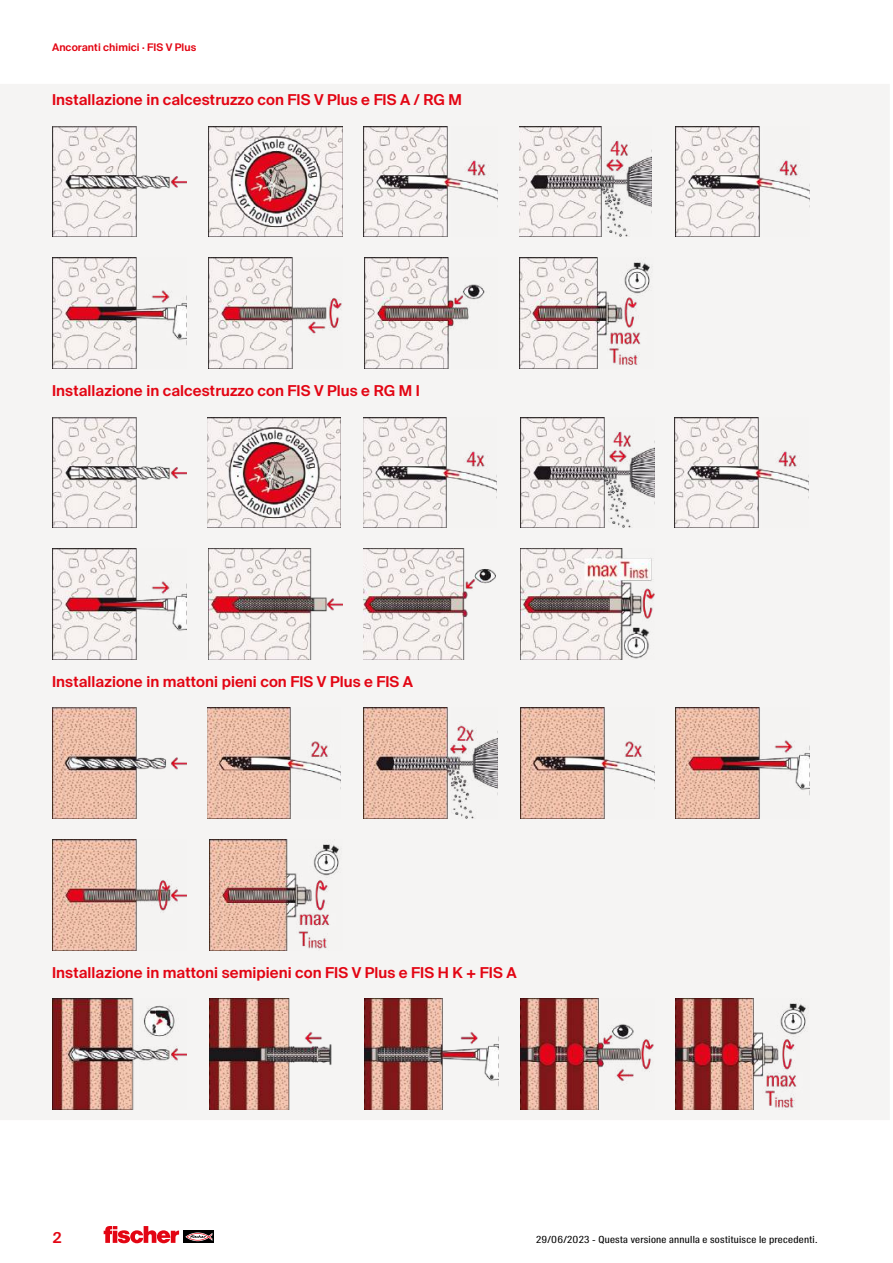
<style>
.page{position:relative;width:893px;height:1263px;background:#fff}
.page>*{position:absolute;margin:0;border:0;box-sizing:border-box;transform-origin:0 0}
.t1{font:600 15px "fischerstrong";letter-spacing:.005em;color:#e30513}
.t2{font:600 10.5px "fischerstrong";letter-spacing:.005em;color:#e30513}
.t3{font:9.75px "fischerstrong Cond";letter-spacing:.025em;color:#000;scale:1.1 1}
</style>
<div class="page">
<svg style="left:184px;top:1231px;width:30px;height:12px"></svg>
<svg style="left:185px;top:1232px;width:27px;height:9px"></svg>
<svg style="left:104px;top:1226px;width:75px;height:17px"></svg>
<div style="left:0;top:84px;width:890px;height:300px;background:#f5f4f3"></div>
<div style="left:0;top:375px;width:890px;height:300px;background:#f5f4f3"></div>
<div style="left:0;top:666px;width:890px;height:300px;background:#f5f4f3"></div>
<div style="left:0;top:956px;width:890px;height:164px;background:#f5f4f3"></div>
<img style="left:52px;top:126px;width:134px;height:111px">
<img style="left:208px;top:126px;width:134px;height:111px">
<img style="left:364px;top:126px;width:133px;height:111px">
<img style="left:519px;top:126px;width:133px;height:111px">
<img style="left:675px;top:126px;width:134px;height:111px">
<img style="left:52px;top:258px;width:134px;height:110px">
<img style="left:208px;top:258px;width:134px;height:110px">
<img style="left:364px;top:258px;width:121px;height:110px">
<img style="left:520px;top:258px;width:130px;height:110px">
<img style="left:52px;top:417px;width:134px;height:111px">
<img style="left:208px;top:417px;width:133px;height:111px">
<img style="left:363px;top:417px;width:134px;height:111px">
<img style="left:520px;top:417px;width:134px;height:111px">
<img style="left:675px;top:417px;width:134px;height:111px">
<img style="left:52px;top:549px;width:134px;height:110px">
<img style="left:208px;top:549px;width:134px;height:110px">
<img style="left:363px;top:549px;width:132px;height:110px">
<img style="left:521px;top:549px;width:134px;height:110px">
<img style="left:52px;top:708px;width:134px;height:110px">
<img style="left:208px;top:708px;width:133px;height:110px">
<img style="left:364px;top:708px;width:133px;height:110px">
<img style="left:520px;top:708px;width:134px;height:110px">
<img style="left:676px;top:708px;width:134px;height:110px">
<img style="left:52px;top:839px;width:134px;height:111px">
<img style="left:209px;top:839px;width:130px;height:111px">
<img style="left:52px;top:999px;width:134px;height:110px">
<img style="left:209px;top:999px;width:123px;height:110px">
<img style="left:365px;top:999px;width:134px;height:110px">
<img style="left:520px;top:999px;width:134px;height:110px">
<img style="left:676px;top:999px;width:130px;height:110px">
<p class="t2" style="left:52px;top:41px;width:146px">Ancoranti chimici · FIS V Plus</p>
<p class="t1" style="left:52px;top:91px;width:411px">Installazione in calcestruzzo con FIS V Plus e FIS A / RG M</p>
<p class="t1" style="left:52px;top:382px;width:369px">Installazione in calcestruzzo con FIS V Plus e RG M I</p>
<p class="t1" style="left:52px;top:673px;width:363px">Installazione in mattoni pieni con FIS V Plus e FIS A</p>
<p class="t1" style="left:52px;top:964px;width:466px">Installazione in mattoni semipieni con FIS V Plus e FIS H K + FIS A</p>
<p class="t1" style="left:52px;top:1229px;width:12px">2</p>
<p class="t3" style="left:536px;top:1234px;width:257px">29/06/2023 - Questa versione annulla e sostituisce le precedenti.</p>
</div>
